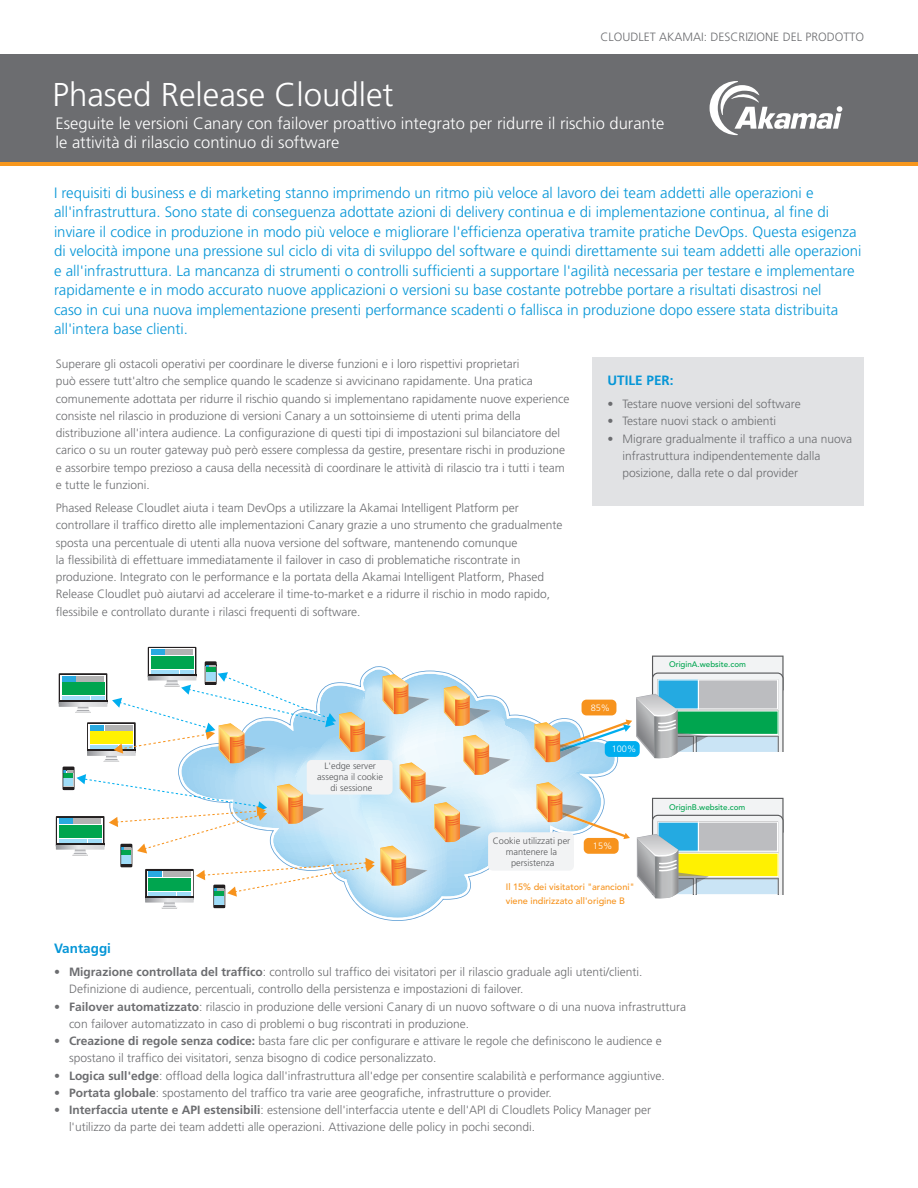
<style>
.page{position:relative;width:918px;height:1188px;background:#fff}
.page>*{position:absolute;margin:0;border:0;box-sizing:border-box;transform-origin:0 0}
.t1{font:300 33px "Frutiger";color:#fff}
.t2{font:300 16.5px/19.5px "Frutiger LT Std";color:#fff}
.t3{font:300 15px/19.5px "Frutiger";color:#0696d7}
.t4{font:700 13.5px "Frutiger";color:#0696d7}
.t5{font:300 12px/17.2px "Frutiger";color:#6c6d70}
.t6{font:300 9.15px/11.1px "Frutiger";color:#57585a;text-align:center}
.t7{font:500 9.15px/13.8px "Avenir";color:#f7931d}
.t8{font:300 9.15px "Frutiger";color:#fff}
.t9{font:500 8.1px "Avenir";color:#00a54f}
.s1{font-weight:700}
</style>
<div class="page">
<div style="left:0;top:54px;width:918px;height:108px;background:#6c6d70"></div>
<div style="left:592px;top:358px;width:272px;height:148px;background:#e1e2e4"></div>
<hr style="left:0;top:162px;width:918px;height:3px;background:#f7971d">
<svg style="left:710px;top:81px;width:132px;height:54px"></svg>
<svg style="left:361px;top:670px;width:255px;height:249px"></svg>
<svg style="left:444px;top:686px;width:26px;height:40px"></svg>
<svg style="left:434px;top:802px;width:26px;height:40px"></svg>
<svg style="left:463px;top:735px;width:26px;height:40px"></svg>
<svg style="left:637px;top:798px;width:147px;height:101px"></svg>
<svg style="left:534px;top:656px;width:250px;height:106px"></svg>
<svg style="left:536px;top:782px;width:94px;height:57px"></svg>
<div style="left:582px;top:700px;width:34px;height:15px;background:#f7931d;border-radius:5px"></div>
<div style="left:488px;top:832px;width:86px;height:39px;background:#f2f3f4;border-radius:5px"></div>
<div style="left:584px;top:838px;width:35px;height:16px;background:#f7931d;border-radius:5px"></div>
<div style="left:605px;top:741px;width:35px;height:16px;background:#00aeef;border-radius:5px"></div>
<svg style="left:151px;top:649px;width:43px;height:12px"></svg>
<div style="left:151px;top:650px;width:13px;height:5px;background:#29aae1"></div>
<div style="left:151px;top:656px;width:42px;height:12px;background:#00a54f"></div>
<div style="left:166px;top:650px;width:27px;height:5px;background:#b3b3b3"></div>
<svg style="left:56px;top:661px;width:369px;height:248px"></svg>
<h1 class="t1" style="left:52px;top:76px;width:343px">Phased Release Cloudlet</h1>
<p class="t5" style="left:601px;top:29px;width:265px">CLOUDLET AKAMAI: DESCRIZIONE DEL PRODOTTO</p>
<h2 class="t2" style="left:56px;top:113px;width:611px">Eseguite le versioni Canary con failover proattivo integrato per ridurre il rischio durante le attività di rilascio continuo di software</h2>
<p class="t3" style="left:54px;top:183px;width:809px">I requisiti di business e di marketing stanno imprimendo un ritmo più veloce al lavoro dei team addetti alle operazioni e all'infrastruttura. Sono state di conseguenza adottate azioni di delivery continua e di implementazione continua, al fine di inviare il codice in produzione in modo più veloce e migliorare l'efficienza operativa tramite pratiche DevOps. Questa esigenza di velocità impone una pressione sul ciclo di vita di sviluppo del software e quindi direttamente sui team addetti alle operazioni e all'infrastruttura. La mancanza di strumenti o controlli sufficienti a supportare l'agilità necessaria per testare e implementare rapidamente e in modo accurato nuove applicazioni o versioni su base costante potrebbe portare a risultati disastrosi nel<br>caso in cui una nuova implementazione presenti performance scadenti o fallisca in produzione dopo essere stata distribuita all'intera base clienti.</p>
<p class="t5" style="left:56px;top:356px;width:515px">Superare gli ostacoli operativi per coordinare le diverse funzioni e i loro rispettivi proprietari<br>può essere tutt'altro che semplice quando le scadenze si avvicinano rapidamente. Una pratica comunemente adottata per ridurre il rischio quando si implementano rapidamente nuove experience consiste nel rilascio in produzione di versioni Canary a un sottoinsieme di utenti prima della distribuzione all'intera audience. La configurazione di questi tipi di impostazioni sul bilanciatore del carico o su un router gateway può però essere complessa da gestire, presentare rischi in produzione e assorbire tempo prezioso a causa della necessità di coordinare le attività di rilascio tra i tutti i team e tutte le funzioni.</p>
<p class="t5" style="left:56px;top:499px;width:508px">Phased Release Cloudlet aiuta i team DevOps a utilizzare la Akamai Intelligent Platform per controllare il traffico diretto alle implementazioni Canary grazie a uno strumento che gradualmente sposta una percentuale di utenti alla nuova versione del software, mantenendo comunque<br>la flessibilità di effettuare immediatamente il failover in caso di problematiche riscontrate in produzione. Integrato con le performance e la portata della Akamai Intelligent Platform, Phased Release Cloudlet può aiutarvi ad accelerare il time-to-market e a ridurre il rischio in modo rapido, flessibile e controllato durante i rilasci frequenti di software.</p>
<p class="t4" style="left:608px;top:372px;width:68px">UTILE PER:</p>
<p class="t5" style="left:608px;top:396px;width:195px">• Testare nuove versioni del software</p>
<p class="t5" style="left:608px;top:413px;width:170px">• Testare nuovi stack o ambienti</p>
<p class="t5" style="left:622px;top:430px;width:231px;text-indent:-15px">• Migrare gradualmente il traffico a una nuova infrastruttura indipendentemente dalla posizione, dalla rete o dal provider</p>
<p class="t6" style="left:317px;top:760px;width:67px">L'edge server assegna il cookie di sessione</p>
<p class="t8" style="left:591px;top:702px;width:21px">85%</p>
<p class="t8" style="left:612px;top:744px;width:26px">100%</p>
<p class="t6" style="left:493px;top:835px;width:79px">Cookie utilizzati per mantenere la persistenza</p>
<p class="t8" style="left:593px;top:841px;width:21px">15%</p>
<p class="t7" style="left:506px;top:880px;width:130px">Il 15% dei visitatori "arancioni" viene indirizzato all'origine B</p>
<p class="t9" style="left:669px;top:658px;width:78px">OriginA.website.com</p>
<p class="t9" style="left:669px;top:800px;width:78px">OriginB.website.com</p>
<p class="t4" style="left:54px;top:940px;width:59px">Vantaggi</p>
<p class="t5" style="left:69px;top:964px;width:575px;text-indent:-15px"><span class="s1">• Migrazione controllata del traffico</span>: controllo sul traffico dei visitatori per il rilascio graduale agli utenti/clienti.<br>Definizione di audience, percentuali, controllo della persistenza e impostazioni di failover.</p>
<p class="t5" style="left:69px;top:998px;width:619px;text-indent:-15px"><span class="s1">• Failover automatizzato</span>: rilascio in produzione delle versioni Canary di un nuovo software o di una nuova infrastruttura con failover automatizzato in caso di problemi o bug riscontrati in produzione.</p>
<p class="t5" style="left:69px;top:1033px;width:594px;text-indent:-15px"><span class="s1">• Creazione di regole senza codice:</span> basta fare clic per configurare e attivare le regole che definiscono le audience e spostano il traffico dei visitatori, senza bisogno di codice personalizzato.</p>
<p class="t5" style="left:54px;top:1067px;width:612px"><span class="s1">• Logica sull'edge</span>: offload della logica dall'infrastruttura all'edge per consentire scalabilità e performance aggiuntive.</p>
<p class="t5" style="left:54px;top:1084px;width:499px"><span class="s1">• Portata globale</span>: spostamento del traffico tra varie aree geografiche, infrastrutture o provider.</p>
<p class="t5" style="left:69px;top:1101px;width:584px;text-indent:-15px"><span class="s1">• Interfaccia utente e API estensibili</span>: estensione dell'interfaccia utente e dell'API di Cloudlets Policy Manager per l'utilizzo da parte dei team addetti alle operazioni. Attivazione delle policy in pochi secondi.</p>
</div>
